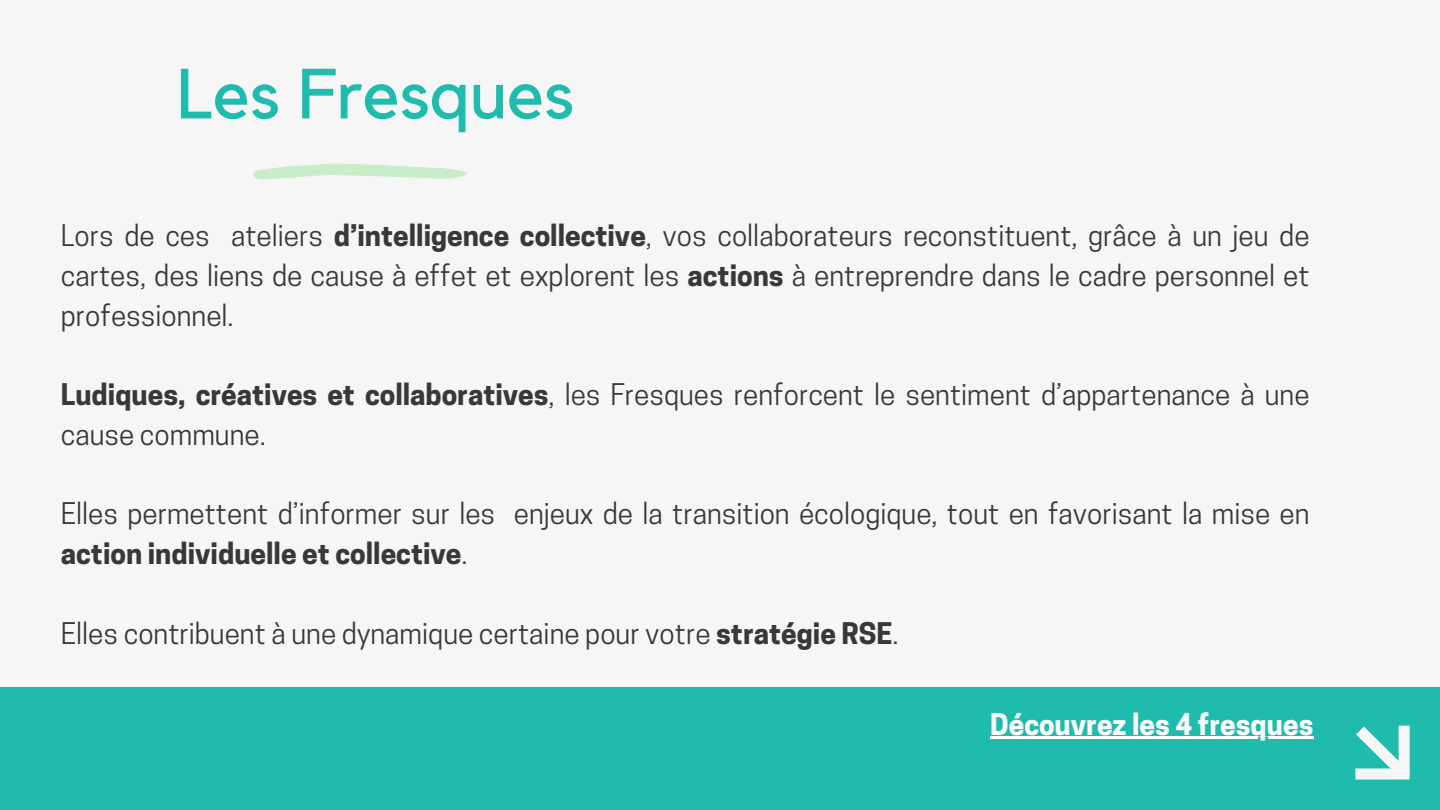
<style>
.page{position:relative;width:1440px;height:810px;background:#f6f6f6}
.page>*{position:absolute;margin:0;border:0;box-sizing:border-box;transform-origin:0 0}
.t1{font:70px "Kollektif";color:#1fbcad}
.t2{font:28px/39.8px "Cooper Hewitt";color:#363839}
.t3{font:700 28px "Cooper Hewitt";color:#fff}
.s1{font-weight:700}
</style>
<div class="page">
<div style="left:0;top:687px;width:1440px;height:123px;background:#1fbcad"></div>
<svg style="left:1355px;top:725px;width:55px;height:55px"></svg>
<svg style="left:253px;top:163px;width:215px;height:17px"></svg>
<hr style="left:990px;top:737px;width:323px;height:2px;background:#fff">
<h1 class="t1" style="left:177px;top:62px;width:399px">Les Fresques</h1>
<p class="t2" style="left:61px;top:219px;width:1250px;text-align:justify">Lors de ces ateliers <span class="s1">d’intelligence collective</span>, vos collaborateurs reconstituent, grâce à un jeu de cartes, des liens de cause à effet et explorent les <span class="s1">actions</span> à entreprendre dans le cadre personnel et professionnel.</p>
<p class="t2" style="left:61px;top:378px;width:1250px"><span class="s1">Ludiques, créatives et collaboratives</span>, les Fresques renforcent le sentiment d’appartenance à une cause commune.</p>
<p class="t2" style="left:61px;top:497px;width:1250px">Elles permettent d’informer sur les enjeux de la transition écologique, tout en favorisant la mise en <span class="s1">action individuelle et collective</span>.</p>
<p class="t2" style="left:61px;top:617px;width:839px">Elles contribuent à une dynamique certaine pour votre <span class="s1">stratégie RSE</span>.</p>
<p class="t3" style="left:990px;top:714px;width:325px">Découvrez les 4 fresques</p>
</div>
